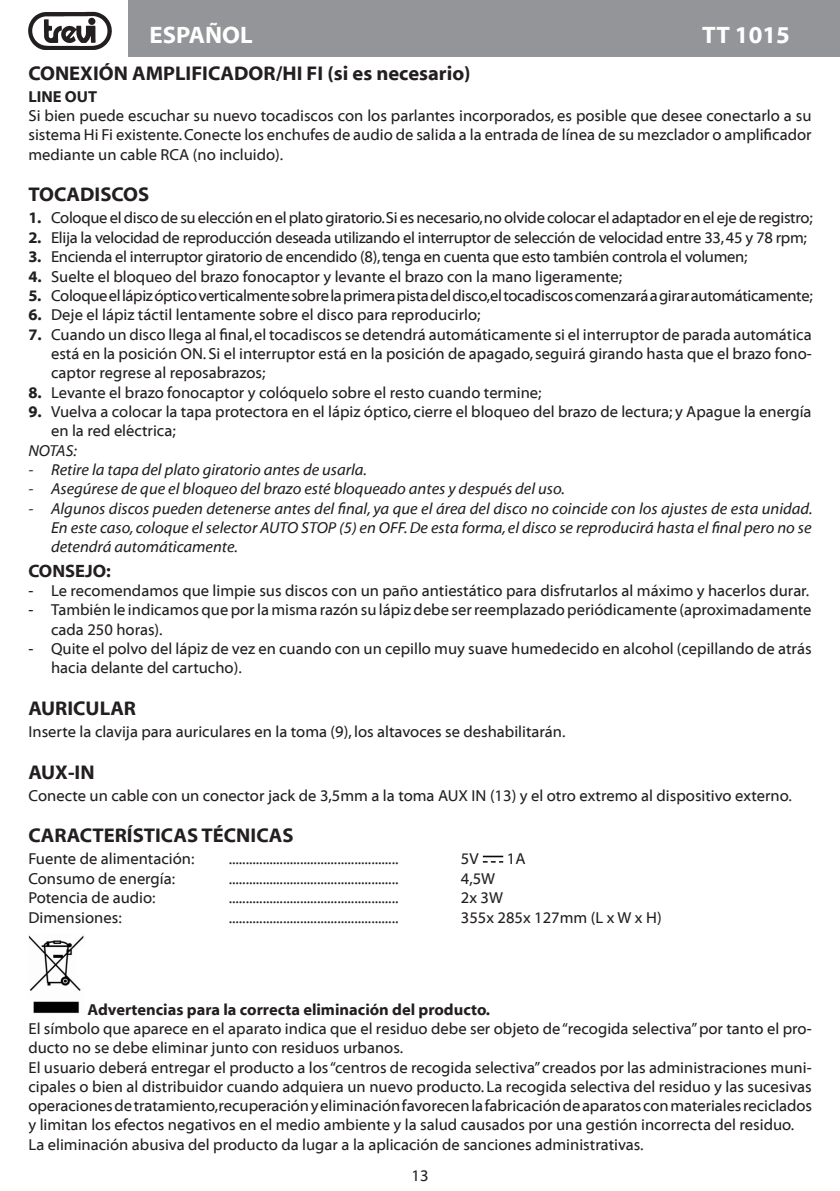
<style>
.page{position:relative;width:840px;height:1191px;background:#fff}
.page>*{position:absolute;margin:0;border:0;box-sizing:border-box;transform-origin:0 0}
.Titolo{font:24px "Myriad Bd Web";color:#fff}
.Titolo-2{font:20px "Myriad Bd Web";color:#231f20}
.Sottotitolo{font:18px "Myriad Bd Web";color:#231f20}
.Corpo_testo{font:16px/19.2px "Myriad Web";color:#231f20;text-align:justify}
.Testo_rientrato{font:16px/19.2px "Myriad Web";color:#231f20}
.Testo_rientrato-2{font:16px "Myriad Web";letter-spacing:-.02em;color:#231f20}
.Corpo_testo_note{font:16px/19.2px "Myriad It Web";color:#231f20;text-align:justify}
.Testo_rientrato_TAB{font:16px "Myriad Web";color:#231f20}
.Smistamento{font:16px "Myriad Bd Web";color:#231f20}
.Testo_rientrato-3{font:16px "Myriad Bd Web";color:#231f20}
.s1{font-family:"Myriad Bd Web"}
</style>
<div class="page">
<div style="left:128px;top:0;width:711px;height:57px;background:#939598"></div>
<img style="left:29px;top:12px;width:83px;height:38px">
<img style="left:29px;top:935px;width:55px;height:79px">
<img style="left:482px;top:855px;width:21px;height:8px">
<p class="Titolo" style="left:149px;top:22px;width:105px">ESPAÑOL</p>
<h1 class="Titolo" style="left:701px;top:22px;width:89px">TT 1015</h1>
<p class="Titolo-2" style="left:28px;top:62px;width:443px">CONEXIÓN AMPLIFICADOR/HI FI (si es necesario)</p>
<p class="Testo_rientrato-3" style="left:28px;top:88px;width:70px">LINE OUT</p>
<p class="Corpo_testo" style="left:28px;top:107px;width:784px">Si bien puede escuchar su nuevo tocadiscos con los parlantes incorporados, es posible que desee conectarlo a su sistema Hi Fi existente. Conecte los enchufes de audio de salida a la entrada de línea de su mezclador o amplificador mediante un cable RCA (no incluido).</p>
<p class="Titolo-2" style="left:28px;top:183px;width:122px">TOCADISCOS</p>
<p class="Testo_rientrato-2" style="left:28px;top:209px;width:785px"><span class="s1">1.</span> Coloque el disco de su elección en el plato giratorio.Si es necesario, no olvide colocar el adaptador en el eje de registro;</p>
<p class="Testo_rientrato-2" style="left:28px;top:229px;width:779px"><span class="s1">2.</span> Elija la velocidad de reproducción deseada utilizando el interruptor de selección de velocidad entre 33, 45 y 78 rpm;</p>
<p class="Testo_rientrato-2" style="left:28px;top:248px;width:720px"><span class="s1">3.</span> Encienda el interruptor giratorio de encendido (8), tenga en cuenta que esto también controla el volumen;</p>
<p class="Testo_rientrato" style="left:28px;top:267px;width:595px"><span class="s1">4.</span> Suelte el bloqueo del brazo fonocaptor y levante el brazo con la mano ligeramente;</p>
<p class="Testo_rientrato-2" style="left:28px;top:287px;width:785px"><span class="s1">5.</span> Coloque el lápiz óptico verticalmente sobre la primera pista del disco,el tocadiscos comenzará a girar automáticamente;</p>
<p class="Testo_rientrato" style="left:28px;top:306px;width:453px"><span class="s1">6.</span> Deje el lápiz táctil lentamente sobre el disco para reproducirlo;</p>
<p class="Testo_rientrato" style="left:51px;top:325px;width:761px;text-align:justify;text-indent:-23px"><span class="s1">7.</span> Cuando un disco llega al final, el tocadiscos se detendrá automáticamente si el interruptor de parada automática está en la posición ON. Si el interruptor está en la posición de apagado, seguirá girando hasta que el brazo fono&shy;captor regrese al reposabrazos;</p>
<p class="Testo_rientrato" style="left:28px;top:383px;width:514px"><span class="s1">8.</span> Levante el brazo fonocaptor y colóquelo sobre el resto cuando termine;</p>
<p class="Testo_rientrato" style="left:51px;top:402px;width:761px;text-indent:-23px"><span class="s1">9.</span> Vuelva a colocar la tapa protectora en el lápiz óptico, cierre el bloqueo del brazo de lectura; y Apague la energía en la red eléctrica;</p>
<p class="Corpo_testo_note" style="left:28px;top:441px;width:50px">NOTAS:</p>
<p class="Corpo_testo_note" style="left:28px;top:460px;width:340px">- Retire la tapa del plato giratorio antes de usarla.</p>
<p class="Corpo_testo_note" style="left:28px;top:480px;width:538px">- Asegúrese de que el bloqueo del brazo esté bloqueado antes y después del uso.</p>
<p class="Corpo_testo_note" style="left:51px;top:499px;width:762px;text-indent:-23px">- Algunos discos pueden detenerse antes del final, ya que el área del disco no coincide con los ajustes de esta unidad.<br>En este caso, coloque el selector AUTO STOP (5) en OFF.De esta forma, el disco se reproducirá hasta el final pero no se detendrá automáticamente.</p>
<p class="Sottotitolo" style="left:28px;top:561px;width:84px">CONSEJO:</p>
<p class="Testo_rientrato" style="left:28px;top:581px;width:782px">- Le recomendamos que limpie sus discos con un paño antiestático para disfrutarlos al máximo y hacerlos durar.</p>
<p class="Testo_rientrato" style="left:51px;top:601px;width:761px;text-indent:-23px">- También le indicamos que por la misma razón su lápiz debe ser reemplazado periódicamente (aproximadamente cada 250 horas).</p>
<p class="Testo_rientrato" style="left:51px;top:639px;width:761px;text-indent:-23px">- Quite el polvo del lápiz de vez en cuando con un cepillo muy suave humedecido en alcohol (cepillando de atrás hacia delante del cartucho).</p>
<p class="Titolo-2" style="left:28px;top:697px;width:109px">AURICULAR</p>
<p class="Corpo_testo" style="left:29px;top:722px;width:538px">Inserte la clavija para auriculares en la toma (9), los altavoces se deshabilitarán.</p>
<p class="Titolo-2" style="left:28px;top:761px;width:68px">AUX-IN</p>
<p class="Corpo_testo" style="left:29px;top:786px;width:764px">Conecte un cable con un conector jack de 3,5mm a la toma AUX IN (13) y el otro extremo al dispositivo externo.</p>
<p class="Titolo-2" style="left:28px;top:824px;width:266px">CARACTERÍSTICAS TÉCNICAS</p>
<p class="Testo_rientrato_TAB" style="left:28px;top:850px;width:167px">Fuente de alimentación:</p>
<p class="Testo_rientrato_TAB" style="left:228px;top:850px;width:171px">..................................................</p>
<p class="Testo_rientrato_TAB" style="left:460px;top:850px;width:19px">5V</p>
<p class="Testo_rientrato_TAB" style="left:506px;top:850px;width:20px">1A</p>
<p class="Testo_rientrato_TAB" style="left:28px;top:869px;width:148px">Consumo de energía:</p>
<p class="Testo_rientrato_TAB" style="left:228px;top:869px;width:171px">..................................................</p>
<p class="Testo_rientrato_TAB" style="left:460px;top:869px;width:36px">4,5W</p>
<p class="Testo_rientrato_TAB" style="left:28px;top:889px;width:129px">Potencia de audio:</p>
<p class="Testo_rientrato_TAB" style="left:228px;top:889px;width:171px">..................................................</p>
<p class="Testo_rientrato_TAB" style="left:460px;top:889px;width:44px">2x 3W</p>
<p class="Testo_rientrato_TAB" style="left:28px;top:908px;width:95px">Dimensiones:</p>
<p class="Testo_rientrato_TAB" style="left:228px;top:908px;width:171px">..................................................</p>
<p class="Testo_rientrato_TAB" style="left:460px;top:908px;width:202px">355x 285x 127mm (L x W x H)</p>
<p class="Smistamento" style="left:87px;top:1000px;width:404px">Advertencias para la correcta eliminación del producto.</p>
<p class="Corpo_testo" style="left:28px;top:1019px;width:784px">El símbolo que aparece en el aparato indica que el residuo debe ser objeto de “recogida selectiva” por tanto el pro&shy;ducto no se debe eliminar junto con residuos urbanos.</p>
<p class="Corpo_testo" style="left:28px;top:1058px;width:784px">El usuario deberá entregar el producto a los “centros de recogida selectiva” creados por las administraciones muni&shy;cipales o bien al distribuidor cuando adquiera un nuevo producto. La recogida selectiva del residuo y las sucesivas operaciones de tratamiento, recuperación y eliminación favorecen la fabricación de aparatos con materiales reciclados y limitan los efectos negativos en el medio ambiente y la salud causados por una gestión incorrecta del residuo.</p>
<p class="Corpo_testo" style="left:28px;top:1135px;width:616px">La eliminación abusiva del producto da lugar a la aplicación de sanciones administrativas.</p>
<p class="Corpo_testo" style="left:411px;top:1166px;width:18px">13</p>
</div>
